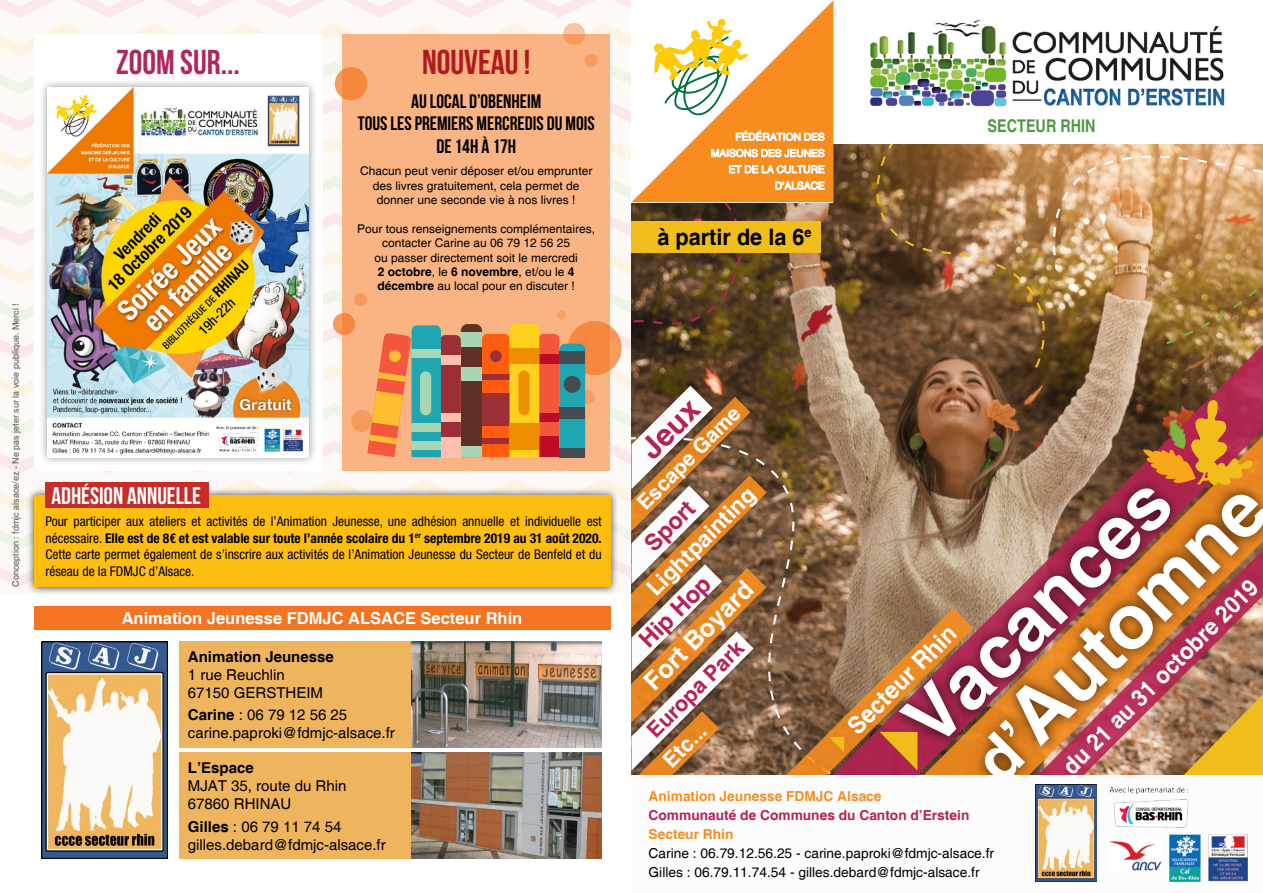
<style>
.page{position:relative;width:1263px;height:893px;background:#fff}
.page>*{position:absolute;margin:0;border:0;box-sizing:border-box;transform-origin:0 0}
.t1{font:700 75.9px "Helvetica";color:#fff}
.t2{font:700 74.1px "Helvetica";color:#fff}
.t3{font:700 34.5px "Bebas Neue";color:#b0275f}
.t4{font:700 34.5px "Bebas Neue";color:#af1a1f}
.t5{font:700 30.45px "Helvetica";color:#b62253}
.t6{font:700 25.2px "Helvetica";color:#fff}
.t7{font:700 24.15px "Helvetica";color:#fff;scale:.95 1}
.t8{font:700 24px "Bebas Neue";color:#fff}
.t9{font:700 23.55px "Helvetica";color:#b62253}
.t10{font:700 23.25px "Helvetica";color:#fff;scale:.96 1}
.t11{font:700 23.25px "Helvetica";color:#b62253}
.t12{font:700 22.65px "Helvetica";color:#000;scale:.96 1}
.t13{font:700 22.5px "Helvetica";color:#fff}
.t14{font:700 21.45px "Helvetica";color:#b62253}
.t15{font:700 21.45px "Helvetica";color:#fcfcfc}
.t16{font:700 20.7px "Helvetica";color:#fff}
.t17{font:700 19.5px/22.5px "Bebas Neue";color:#000;text-align:center}
.t18{font:700 condensed 17.55px "Helvetica";color:#4e9844}
.t19{font:700 16.5px "Helvetica";color:#fff}
.t20{font:15px/18px "Helvetica";color:#000}
.t21{font:700 15px "Helvetica";color:#000}
.t22{font:13.8px/19px "Helvetica";color:#000}
.t23{font:700 13.8px "Helvetica";color:#f78d1e}
.t24{font:700 13.8px "Helvetica";color:#b62253}
.t25{font:condensed 13.5px/16.5px "Helvetica Neue LT Std";color:#000;text-align:justify}
.t26{font:12px/14.4px "Helvetica";color:#000;text-align:center}
.t27{font:9px "Helvetica";color:#545456}
.s1{font-weight:700}
</style>
<div class="page">
<img style="left:411px;top:821px;width:191px;height:38px">
<svg style="left:1054px;top:144px;width:209px;height:164px;background:#cea16d"></svg>
<svg style="left:844px;top:144px;width:210px;height:164px;background:#906a42"></svg>
<svg style="left:844px;top:308px;width:419px;height:300px;background:#8e6e4b"></svg>
<img style="left:902px;top:354px;width:361px;height:96px">
<svg style="left:844px;top:608px;width:28px;height:167px;background:#ab6f4d"></svg>
<img style="left:872px;top:445px;width:270px;height:330px">
<svg style="left:879px;top:732px;width:38px;height:38px"></svg>
<img style="left:936px;top:450px;width:327px;height:325px">
<svg style="left:1142px;top:400px;width:112px;height:90px;background:#b56230"></svg>
<img style="left:1110px;top:841px;width:51px;height:29px">
<img style="left:1169px;top:834px;width:79px;height:48px">
<img style="left:1109px;top:786px;width:80px;height:42px">
<img style="left:869px;top:19px;width:356px;height:88px">
<img style="left:1036px;top:785px;width:60px;height:97px">
<div style="left:179px;top:753px;width:232px;height:106px;background:#efb55e"></div>
<img style="left:42px;top:821px;width:126px;height:37px">
<img style="left:0;top:0;width:844px;height:821px">
<div style="left:510px;top:348px;width:29px;height:16px;background:#ed8f00"></div>
<div style="left:510px;top:423px;width:29px;height:26px;background:#ed8f00"></div>
<div style="left:518px;top:371px;width:12px;height:44px;background:#ed8f00;border-radius:6px"></div>
<svg style="left:971px;top:720px;width:54px;height:55px;background:#b56818"></svg>
<p class="t27" style="left:10px;top:587px;width:285px;rotate:-90deg">Conception : fdmjc alsace/ez - Ne pas jeter sur la voie publique. Merci !</p>
<h3 class="t3" style="left:116px;top:43px;width:125px">ZOOM SUR...</h3>
<h3 class="t4" style="left:422px;top:43px;width:110px">NOUVEAU !</h3>
<h3 class="t17" style="left:358px;top:89px;width:238px">AU LOCAL D’OBENHEIM<br>TOUS LES PREMIERS MERCREDIS DU MOIS<br>DE 14H À 17H</h3>
<p class="t26" style="left:360px;top:164px;width:234px">Chacun peut venir déposer et/ou emprunter des livres gratuitement, cela permet de donner une seconde vie à nos livres !</p>
<p class="t26" style="left:357px;top:222px;width:240px">Pour tous renseignements complémentaires, contacter Carine au 06 79 12 56 25<br>ou passer directement soit le mercredi<br><span class="s1">2 octobre</span>, le <span class="s1">6 novembre</span>, et/ou le <span class="s1">4 décembre</span> au local pour en discuter !</p>
<h3 class="t8" style="left:51px;top:483px;width:151px">ADHÉSION ANNUELLE</h3>
<p class="t25" style="left:45px;top:513px;width:558px">Pour participer aux ateliers et activités de l’Animation Jeunesse, une adhésion annuelle et individuelle est nécessaire. <span class="s1">Elle est de 8€ et est valable sur toute l’année scolaire du 1</span><sup>er</sup> <span class="s1">septembre 2019 au 31 août 2020.<br></span>Cette carte permet également de s’inscrire aux activités de l’Animation Jeunesse du Secteur de Benfeld et du réseau de la FDMJC d’Alsace.</p>
<p class="t19" style="left:122px;top:608px;width:402px">Animation Jeunesse FDMJC ALSACE Secteur Rhin</p>
<p class="t21" style="left:188px;top:647px;width:147px">Animation Jeunesse</p>
<p class="t20" style="left:188px;top:666px;width:137px">1 rue Reuchlin<br>67150 GERSTHEIM</p>
<p class="t20" style="left:188px;top:706px;width:208px"><span class="s1">Carine</span> : 06 79 12 56 25 carine.paproki@fdmjc-alsace.fr</p>
<p class="t21" style="left:188px;top:759px;width:67px">L’Espace</p>
<p class="t20" style="left:188px;top:777px;width:160px">MJAT 35, route du Rhin<br>67860 RHINAU</p>
<p class="t20" style="left:188px;top:818px;width:199px"><span class="s1">Gilles</span> : 06 79 11 74 54 gilles.debard@fdmjc-alsace.fr</p>
<h3 class="t12" style="left:657px;top:223px;width:162px">à partir de la 6<sup>e</sup></h3>
<p class="t18" style="left:988px;top:115px;width:109px">SECTEUR RHIN</p>
<h3 class="t5" style="left:632px;top:440px;width:71px;rotate:-45deg">Jeux</h3>
<h3 class="t16" style="left:632px;top:497px;width:137px;rotate:-45deg">Escape Game</h3>
<h2 class="t2" style="left:885px;top:700px;width:343px;rotate:-45deg">Vacances</h2>
<h1 class="t1" style="left:988px;top:696px;width:330px;rotate:-45deg">Automne</h1>
<h3 class="t13" style="left:641px;top:582px;width:144px;rotate:-45deg">Lightpainting</h3>
<h3 class="t11" style="left:638px;top:538px;width:62px;rotate:-45deg">Sport</h3>
<h3 class="t9" style="left:633px;top:633px;width:92px;rotate:-45deg">Hip Hop</h3>
<h3 class="t6" style="left:637px;top:675px;width:144px;rotate:-45deg">Fort Boyard</h3>
<h3 class="t10" style="left:1057px;top:760px;width:277px;rotate:-45deg">du 21 au 31 octobre 2019</h3>
<h3 class="t7" style="left:841px;top:719px;width:151px;rotate:-45deg">Secteur Rhin</h3>
<h3 class="t14" style="left:641px;top:725px;width:128px;rotate:-45deg">Europa Park</h3>
<h3 class="t15" style="left:657px;top:754px;width:53px;rotate:-45deg">Etc...</h3>
<p class="t23" style="left:649px;top:787px;width:234px">Animation Jeunesse FDMJC Alsace</p>
<p class="t24" style="left:649px;top:806px;width:322px">Communauté de Communes du Canton d’Erstein</p>
<p class="t23" style="left:649px;top:825px;width:86px">Secteur Rhin</p>
<p class="t22" style="left:649px;top:844px;width:347px">Carine : 06.79.12.56.25 - carine.paproki@fdmjc-alsace.fr<br>Gilles : 06.79.11.74.54 - gilles.debard@fdmjc-alsace.fr</p>
</div>
